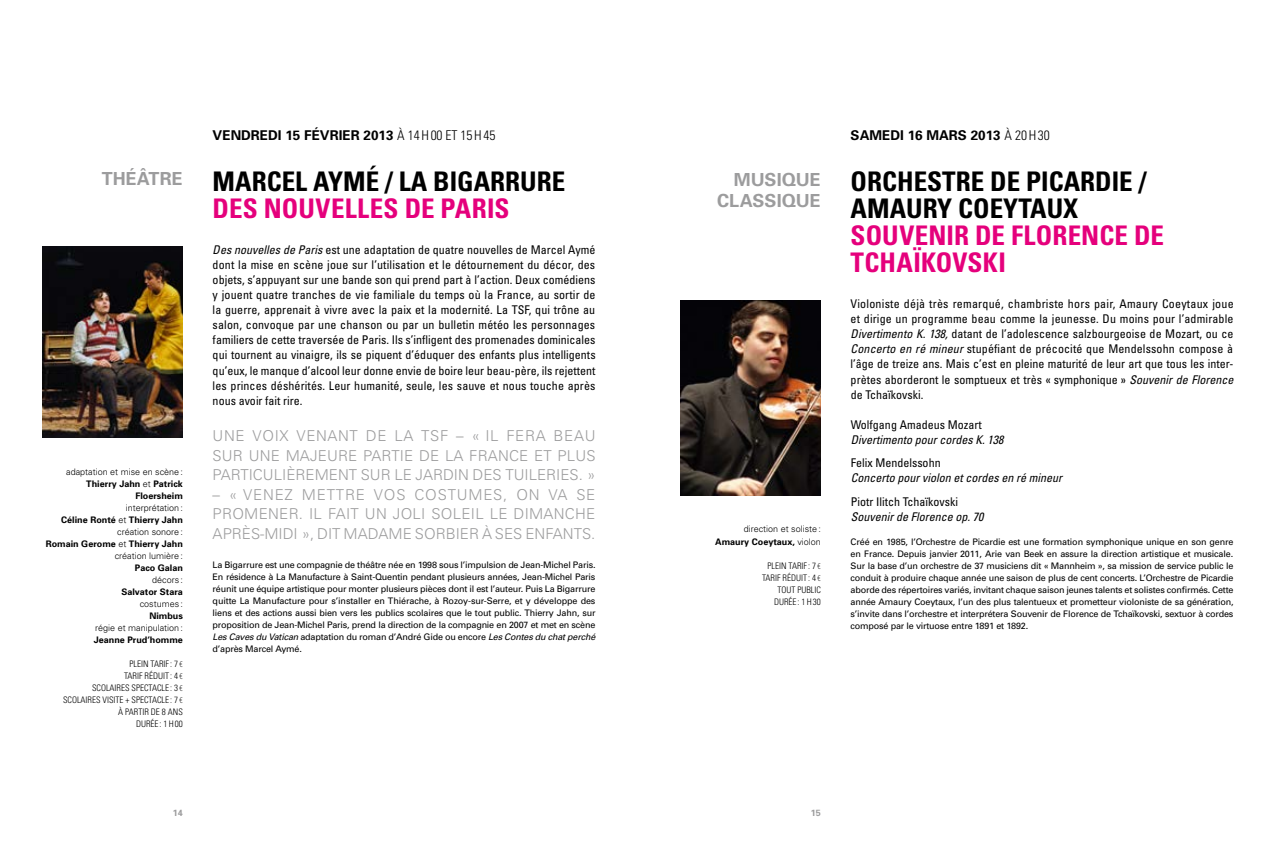
<style>
.page{position:relative;width:1276px;height:851px;background:#fff}
.page>*{position:absolute;margin:0;border:0;box-sizing:border-box;transform-origin:0 0}
.t1{font:700 condensed 27px/27px "Univers";color:#000}
.t2{font:700 condensed 27px/27px "Univers";letter-spacing:.005em;color:#e5007c}
.t3{font:700 18px "Univers";letter-spacing:.005em;color:#9c9c9d}
.t4{font:300 15px/19.5px "Univers";color:#9c9c9d;text-align:justify}
.t5{font:700 13.5px "Univers";color:#000}
.t6{font:condensed 12px/15px "Univers";color:#000;text-align:justify}
.t7{font:italic condensed 12px "Univers";color:#000}
.t8{font:9px/12px "Univers";letter-spacing:-.02em;color:#000;text-align:justify}
.t9{font:300 9px/12px "Univers";color:#000;text-align:right}
.t10{font:300 condensed 9px/12px "Univers";color:#000;text-align:right}
.t11{font:700 9px/12px "Univers";color:#000;text-align:right}
.t12{font:700 9px "Univers";color:#9c9c9d}
.s1{font-weight:300}
.s2{font-weight:700}
.s3{font-family:"Myriad Pro"}
.s4{font-weight:300;font-stretch:condensed}
.s5{font-style:italic}
</style>
<div class="page">
<img style="left:43px;top:246px;width:140px;height:191px">
<img style="left:680px;top:300px;width:141px;height:195px">
<h2 class="t3" style="left:102px;top:167px;width:83px">théâtre</h2>
<p class="t11" style="left:66px;top:465px;width:118px"><span class="s1">adaptation et mise en scène:<br></span>Thierry Jahn <span class="s1">et</span> Patrick<br>Floersheim</p>
<p class="t9" style="left:46px;top:501px;width:139px">interprétation:<br><span class="s2">Céline Ronté</span> et <span class="s2">Thierry Jahn </span>création sonore:<br><span class="s2">Romain Gerome</span> et <span class="s2">Thierry Jahn </span>création lumière:</p>
<p class="t11" style="left:135px;top:561px;width:50px">Paco Galan</p>
<p class="t9" style="left:152px;top:573px;width:32px">décors:</p>
<p class="t11" style="left:121px;top:585px;width:63px">Salvator Stara</p>
<p class="t9" style="left:140px;top:597px;width:45px">costumes :</p>
<p class="t11" style="left:149px;top:609px;width:35px">Nimbus</p>
<p class="t9" style="left:95px;top:621px;width:89px">régie et manipulation:</p>
<p class="t11" style="left:94px;top:633px;width:91px">Jeanne Prud’homme</p>
<p class="t10" style="left:124px;top:657px;width:60px">PLEIN TARIF: 7 <span class="s3">€<br></span>TARIF RÉDUIT : 4 <span class="s3">€</span></p>
<p class="t10" style="left:92px;top:681px;width:6px">SCOLAIRES</p>
<p class="t10" style="left:132px;top:681px;width:5px">SPECTACLE</p>
<p class="t10" style="left:170px;top:681px;width:14px">: 3<span class="s3">€</span></p>
<p class="t10" style="left:63px;top:693px;width:6px">SCOLAIRES</p>
<p class="t10" style="left:103px;top:693px;width:5px">VISITE</p>
<p class="t10" style="left:126px;top:693px;width:11px">+ SPECTACLE</p>
<p class="t10" style="left:118px;top:693px;width:66px">: 7<span class="s3">€<br></span>À PARTIR DE 8 ANS<br>DURÉE : 1H00</p>
<h3 class="t5" style="left:213px;top:127px;width:284px">VENDREDI 15 FÉVRIER 2013 <span class="s4">À 14H00 ET 15H45</span></h3>
<h1 class="t1" style="left:213px;top:167px;width:338px">MARCEL AYMÉ / LA BIGARRURE</h1>
<h1 class="t2" style="left:213px;top:194px;width:296px">DES NOUVELLES DE PARIS</h1>
<p class="t6" style="left:213px;top:242px;width:384px"><span class="s5">Des nouvelles de Paris</span> est une adaptation de quatre nouvelles de Marcel Aymé dont la mise en scène joue sur l’utilisation et le détournement du décor, des objets, s’appuyant sur une bande son qui prend part à l’action. Deux comédiens y jouent quatre tranches de vie familiale du temps où la France, au sortir de la guerre, apprenait à vivre avec la paix et la modernité. La TSF, qui trône au salon, convoque par une chanson ou par un bulletin météo les personnages familiers de cette traversée de Paris. Ils s’infligent des promenades dominicales qui tournent au vinaigre, ils se piquent d’éduquer des enfants plus intelligents qu’eux, le manque d’alcool leur donne envie de boire leur beau-père, ils rejettent les princes déshérités. Leur humanité, seule, les sauve et nous touche après nous avoir fait rire.</p>
<h3 class="t4" style="left:213px;top:425px;width:384px">UNE VOIX VENANT DE LA TSF – « IL FERA BEAU SUR UNE MAJEURE PARTIE DE LA FRANCE ET PLUS PARTICULIÈREMENT SUR LE JARDIN DES TUILERIES. »</h3>
<h3 class="t4" style="left:213px;top:484px;width:384px">– « VENEZ METTRE VOS COSTUMES, ON VA SE PROMENER. IL FAIT UN JOLI SOLEIL LE DIMANCHE APRÈS-MIDI », DIT MADAME SORBIER À SES ENFANTS.</h3>
<p class="t8" style="left:213px;top:558px;width:384px">La Bigarrure est une compagnie de théâtre née en 1998 sous l’impulsion de Jean-Michel Paris.<br>En résidence à La Manufacture à Saint-Quentin pendant plusieurs années, Jean-Michel Paris réunit une équipe artistique pour monter plusieurs pièces dont il est l’auteur. Puis La Bigarrure quitte La Manufacture pour s’installer en Thiérache, à Rozoy-sur-Serre, et y développe des liens et des actions aussi bien vers les publics scolaires que le tout public. Thierry Jahn, sur proposition de Jean-Michel Paris, prend la direction de la compagnie en 2007 et met en scène <span class="s5">Les Caves du Vatican</span> adaptation du roman d’André Gide ou encore <span class="s5">Les Contes du chat perché </span>d’après Marcel Aymé.</p>
<h2 class="t3" style="left:734px;top:168px;width:89px">musique</h2>
<h2 class="t3" style="left:717px;top:189px;width:12px">classi</h2>
<h2 class="t3" style="left:782px;top:189px;width:41px">que</h2>
<p class="t9" style="left:715px;top:523px;width:107px">direction et soliste:<br><span class="s2">Amaury Coeytaux,</span> violon</p>
<p class="t10" style="left:762px;top:559px;width:60px">PLEIN TARIF: 7 <span class="s3">€<br></span>TARIF RÉDUIT : 4 <span class="s3">€<br></span>TOUT PUBLIC<br>DURÉE : 1H30</p>
<h3 class="t5" style="left:850px;top:127px;width:201px">SAMEDI 16 MARS 2013 <span class="s4">À 20H30</span></h3>
<h1 class="t1" style="left:850px;top:167px;width:297px;text-indent:140px">DE PICARDIE /<br>AMAURY COEYTAUX</h1>
<h1 class="t2" style="left:850px;top:221px;width:312px">SOUVENIR DE FLORENCE DE<br>TCHAÏKOVSKI</h1>
<p class="t6" style="left:850px;top:296px;width:384px">Violoniste déjà très remarqué, chambriste hors pair, Amaury Coeytaux joue et dirige un programme beau comme la jeunesse. Du moins pour l’admirable <span class="s5">Divertimento K. 138,</span> datant de l’adolescence salzbourgeoise de Mozart, ou ce <span class="s5">Concerto en ré mineur</span> stupéfiant de précocité que Mendelssohn compose à l’âge de treize ans. Mais c’est en pleine maturité de leur art que tous les inter&shy;prètes aborderont le somptueux et très « symphonique » <span class="s5">Souvenir de Florence </span>de Tchaïkovski.</p>
<h3 class="t6" style="left:850px;top:416px;width:132px">Wolfgang Amadeus Mozart</h3>
<h3 class="t7" style="left:850px;top:431px;width:154px">Divertimento pour cordes K. 138</h3>
<h3 class="t6" style="left:850px;top:455px;width:91px">Felix Mendelssohn</h3>
<h3 class="t7" style="left:850px;top:470px;width:213px">Concerto pour violon et cordes en ré mineur</h3>
<h3 class="t6" style="left:850px;top:493px;width:109px">Piotr Ilitch Tchaïkovski</h3>
<h3 class="t7" style="left:850px;top:508px;width:134px">Souvenir de Florence op. 70</h3>
<p class="t8" style="left:850px;top:536px;width:384px">Créé en 1985, l’Orchestre de Picardie est une formation symphonique unique en son genre en France. Depuis janvier 2011, Arie van Beek en assure la direction artistique et musicale.<br>Sur la base d’un orchestre de 37 musiciens dit « Mannheim », sa mission de service public le conduit à produire chaque année une saison de plus de cent concerts. L’Orchestre de Picardie aborde des répertoires variés, invitant chaque saison jeunes talents et solistes confirmés. Cette année Amaury Coeytaux, l’un des plus talentueux et prometteur violoniste de sa génération, s’invite dans l’orchestre et interprétera Souvenir de Florence de Tchaïkovski, sextuor à cordes composé par le virtuose entre 1891 et 1892.</p>
<h1 class="t1" style="left:850px;top:167px;width:78px">ORCHESTRE</h1>
<p class="t12" style="left:173px;top:806px;width:12px">14</p>
<p class="t12" style="left:811px;top:806px;width:12px">15</p>
</div>
